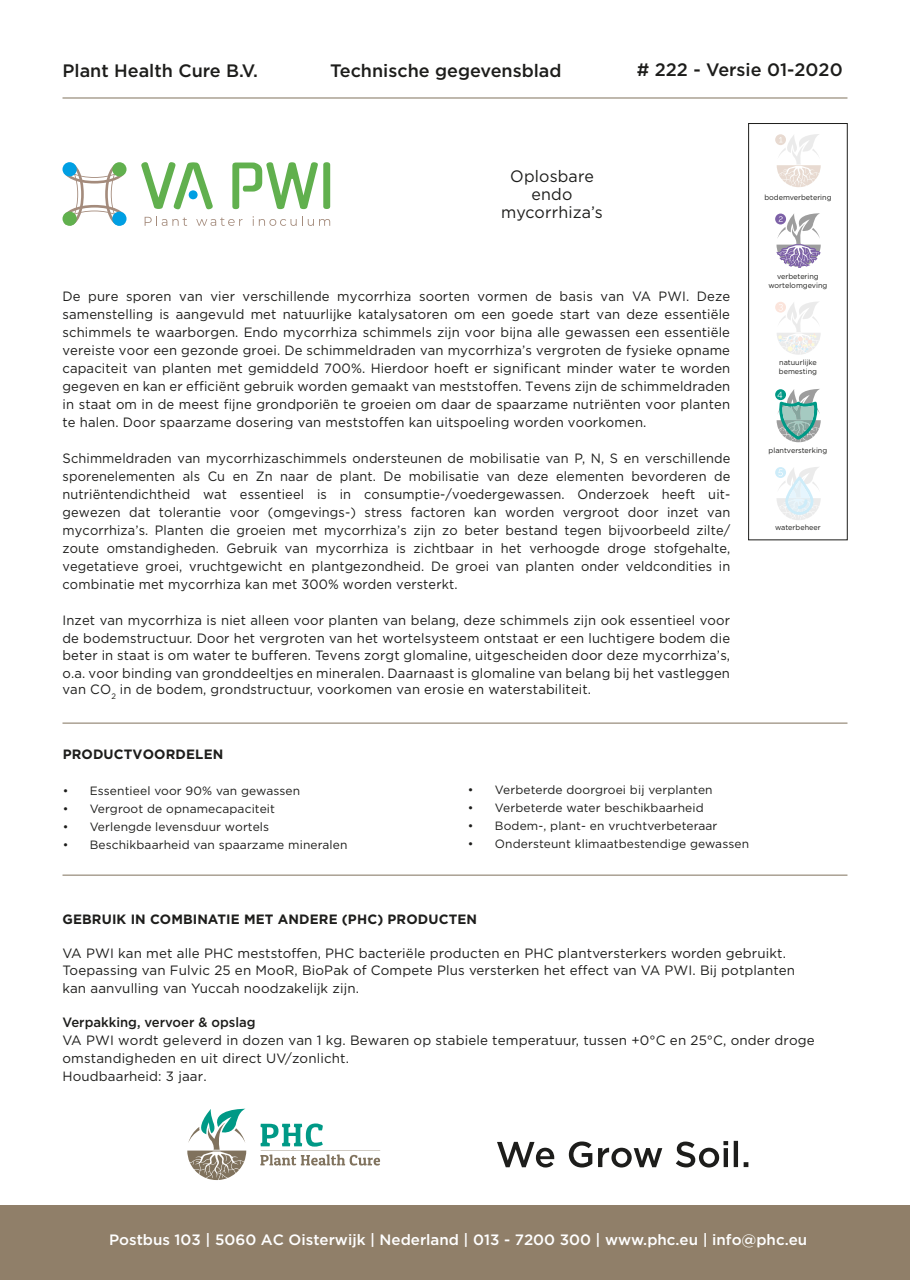
<style>
.page{position:relative;width:910px;height:1280px;background:#fff}
.page>*{position:absolute;margin:0;border:0;box-sizing:border-box;transform-origin:0 0}
.t1{font:500 18px "Gotham";color:#1d1d1b}
.t2{font:16.5px/18px "Gotham";letter-spacing:.01em;color:#1d1d1b;text-align:center}
.t3{font:500 15px "Gotham";color:#fff}
.t4{font:13.5px/18px "Gotham";letter-spacing:.01em;color:#1d1d1b;text-align:justify}
.t5{font:700 13.5px "Gotham";letter-spacing:.01em;color:#1d1d1b}
.t6{font:500 13.5px "Gotham";color:#1d1d1b}
.t7{font:12px "Gotham";letter-spacing:.01em;color:#1d1d1b}
.t8{font:9.3px "Raleway";color:#fff}
.t9{font:7.5px/9px "Gotham";color:#1d1d1b;text-align:center}
</style>
<div class="page">
<hr style="left:63px;top:98px;width:784px;height:1px;background:#80725d">
<div style="left:0;top:1205px;width:910px;height:75px;background:#907f69"></div>
<svg style="left:260px;top:1123px;width:120px;height:42px"></svg>
<svg style="left:187px;top:1109px;width:59px;height:71px"></svg>
<svg style="left:497px;top:1141px;width:251px;height:26px"></svg>
<hr style="left:63px;top:875px;width:784px;height:1px;background:#80725d">
<hr style="left:63px;top:723px;width:784px;height:1px;background:#80725d">
<div style="left:748px;top:123px;width:99px;height:417px;border:1px solid #1d1d1b"></div>
<div style="left:775px;top:134px;width:11px;height:11px;background:#e8dad1;border-radius:50%"></div>
<svg style="left:777px;top:134px;width:44px;height:53px"></svg>
<svg style="left:775px;top:213px;width:46px;height:55px"></svg>
<div style="left:775px;top:302px;width:11px;height:11px;background:#fbe4db;border-radius:50%"></div>
<svg style="left:777px;top:302px;width:44px;height:53px"></svg>
<svg style="left:775px;top:389px;width:46px;height:53px"></svg>
<svg style="left:776px;top:467px;width:45px;height:53px"></svg>
<svg style="left:63px;top:163px;width:63px;height:62px"></svg>
<div style="left:63px;top:162px;width:14px;height:14px;background:#009fe3;border-radius:50%"></div>
<div style="left:112px;top:162px;width:15px;height:14px;background:#61b04e;border-radius:50%"></div>
<div style="left:63px;top:212px;width:14px;height:14px;background:#61b04e;border-radius:50%"></div>
<div style="left:112px;top:212px;width:15px;height:14px;background:#009fe3;border-radius:50%"></div>
<svg style="left:232px;top:162px;width:86px;height:47px"></svg>
<div style="left:323px;top:162px;width:7px;height:47px;background:#61b04e;border-radius:3px"></div>
<svg style="left:141px;top:162px;width:72px;height:47px"></svg>
<svg style="left:145px;top:216px;width:42px;height:10px"></svg>
<svg style="left:196px;top:218px;width:47px;height:8px"></svg>
<svg style="left:253px;top:216px;width:77px;height:10px"></svg>
<h1 class="t1" style="left:63px;top:59px;width:197px">Plant Health Cure B.V.</h1>
<h1 class="t1" style="left:330px;top:59px;width:233px">Technische gegevensblad</h1>
<h1 class="t1" style="left:637px;top:58px;width:207px"># 222 - Versie 01-2020</h1>
<p class="t2" style="left:501px;top:167px;width:103px">Oplosbare endo mycorrhiza’s</p>
<p class="t9" style="left:764px;top:192px;width:69px">bodemverbetering</p>
<p class="t4" style="left:63px;top:287px;width:669px">De pure sporen van vier verschillende mycorrhiza soorten vormen de basis van VA PWI. Deze samenstelling is aangevuld met natuurlijke katalysatoren om een goede start van deze essentiële schimmels te waarborgen. Endo mycorrhiza schimmels zijn voor bijna alle gewassen een essentiële vereiste voor een gezonde groei. De schimmeldraden van mycorrhiza’s vergroten de fysieke opname capaciteit van planten met gemiddeld 700%. Hierdoor hoeft er significant minder water te worden gegeven en kan er efficiënt gebruik worden gemaakt van meststoffen. Tevens zijn de schimmeldraden in staat om in de meest fijne grondporiën te groeien om daar de spaarzame nutriënten voor planten te halen. Door spaarzame dosering van meststoffen kan uitspoeling worden voorkomen.</p>
<p class="t4" style="left:63px;top:449px;width:669px">Schimmeldraden van mycorrhizaschimmels ondersteunen de mobilisatie van P, N, S en verschillende sporenelementen als Cu en Zn naar de plant. De mobilisatie van deze elementen bevorderen de nutriëntendichtheid wat essentieel is in consumptie-/voedergewassen. Onderzoek heeft uit&shy;gewezen dat tolerantie voor (omgevings-) stress factoren kan worden vergroot door inzet van mycorrhiza’s. Planten die groeien met mycorrhiza’s zijn zo beter bestand tegen bijvoorbeeld zilte/ zoute omstandigheden. Gebruik van mycorrhiza is zichtbaar in het verhoogde droge stofgehalte, vegetatieve groei, vruchtgewicht en plantgezondheid. De groei van planten onder veldcondities in combinatie met mycorrhiza kan met 300% worden versterkt.</p>
<p class="t4" style="left:63px;top:611px;width:669px;line-height:17.5px">Inzet van mycorrhiza is niet alleen voor planten van belang, deze schimmels zijn ook essentieel voor de bodemstructuur. Door het vergroten van het wortelsysteem ontstaat er een luchtigere bodem die beter in staat is om water te bufferen. Tevens zorgt glomaline, uitgescheiden door deze mycorrhiza’s, o.a. voor binding van gronddeeltjes en mineralen. Daarnaast is glomaline van belang bij het vastleggen</p>
<p class="t4" style="left:63px;top:680px;width:530px">van CO<sub>2</sub> in de bodem, grondstructuur, voorkomen van erosie en waterstabiliteit.</p>
<p class="t5" style="left:63px;top:745px;width:162px">PRODUCTVOORDELEN</p>
<p class="t7" style="left:63px;top:783px;width:239px">• Essentieel voor 90% van gewassen</p>
<p class="t7" style="left:63px;top:801px;width:214px">• Vergroot de opnamecapaciteit</p>
<p class="t7" style="left:63px;top:819px;width:208px">• Verlengde levensduur wortels</p>
<p class="t7" style="left:63px;top:837px;width:286px">• Beschikbaarheid van spaarzame mineralen</p>
<p class="t7" style="left:468px;top:782px;width:246px">• Verbeterde doorgroei bij verplanten</p>
<p class="t7" style="left:468px;top:800px;width:237px">• Verbeterde water beschikbaarheid</p>
<p class="t7" style="left:468px;top:818px;width:251px">• Bodem-, plant- en vruchtverbeteraar</p>
<p class="t7" style="left:468px;top:836px;width:283px">• Ondersteunt klimaatbestendige gewassen</p>
<p class="t9" style="left:768px;top:272px;width:60px">verbetering wortelomgeving</p>
<p class="t9" style="left:779px;top:357px;width:40px;text-align:left">natuurlijke bemesting</p>
<p class="t8" style="left:778px;top:388px;width:7px">4</p>
<p class="t9" style="left:769px;top:445px;width:60px">plantversterking</p>
<p class="t9" style="left:775px;top:523px;width:47px">waterbeheer</p>
<p class="t5" style="left:63px;top:910px;width:416px">GEBRUIK IN COMBINATIE MET ANDERE (PHC) PRODUCTEN</p>
<p class="t4" style="left:63px;top:944px;width:734px;line-height:17.4px;text-align:left">VA PWI kan met alle PHC meststoffen, PHC bacteriële producten en PHC plantversterkers worden gebruikt.<br>Toepassing van Fulvic 25 en MooR, BioPak of Compete Plus versterken het effect van VA PWI. Bij potplanten kan aanvulling van Yuccah noodzakelijk zijn.</p>
<p class="t6" style="left:63px;top:1014px;width:195px">Verpakking, vervoer &amp; opslag</p>
<p class="t4" style="left:63px;top:1031px;width:754px;text-align:left">VA PWI wordt geleverd in dozen van 1 kg. Bewaren op stabiele temperatuur, tussen +0°C en 25°C, onder droge omstandigheden en uit direct UV/zonlicht.<br>Houdbaarheid: 3 jaar.</p>
<p class="t3" style="left:109px;top:1229px;width:700px">Postbus 103 | 5060 AC Oisterwijk | Nederland | 013 - 7200 300 | www.phc.eu | info@phc.eu</p>
</div>
